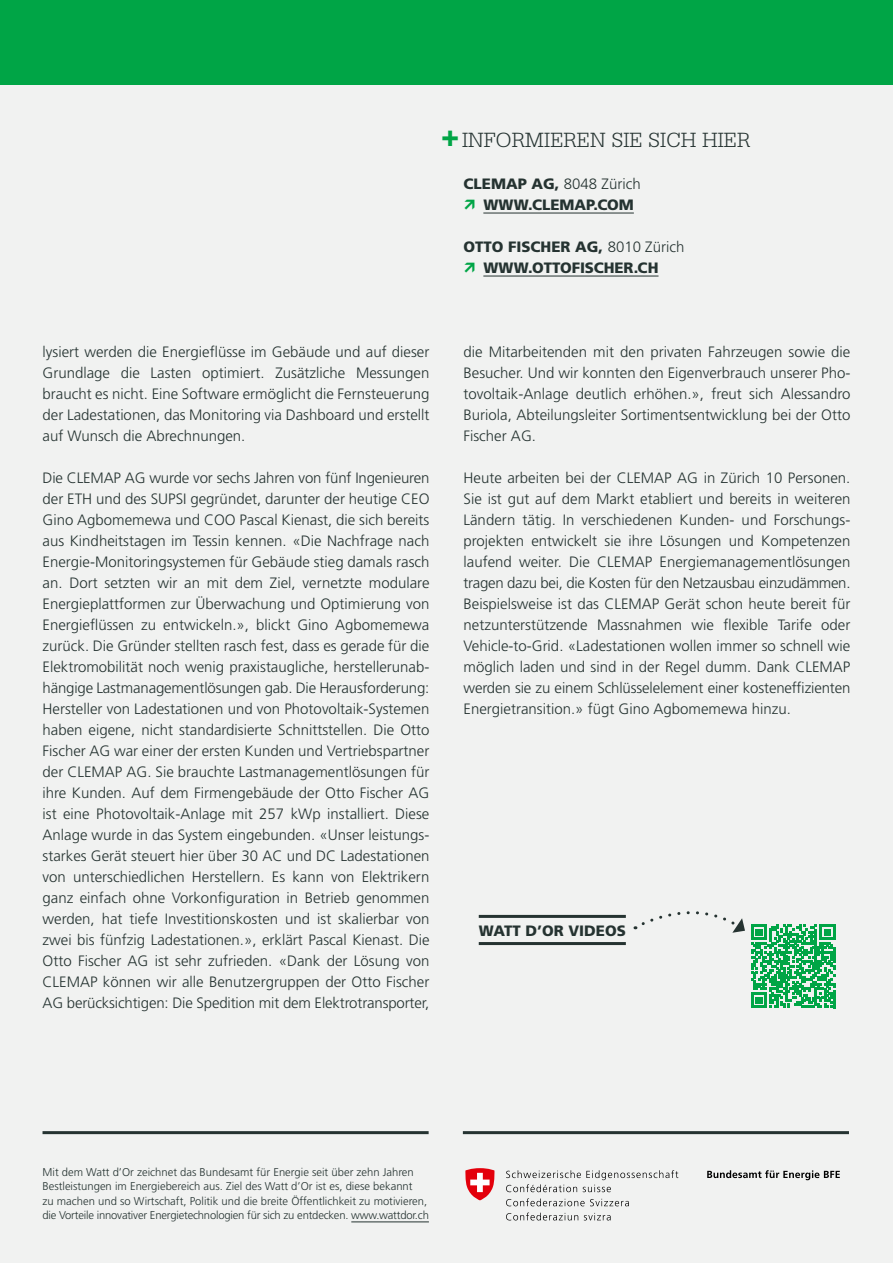
<style>
.page{position:relative;width:893px;height:1263px;background:#f1f2f1}
.page>*{position:absolute;margin:0;border:0;box-sizing:border-box;transform-origin:0 0}
.t1{font:300 21.75px "Serifa Std";color:#253331}
.t2{font:300 15px/21px "Frutiger LT Std";color:#253331;text-align:justify}
.t3{font:900 15px/21px "Frutiger LT Std";color:#253331}
.t4{font:300 11.25px/14.2px "Frutiger LT Std";color:#253331}
.s1{font-family:"Frutiger LT Std";font-weight:900;font-size:30.3px;color:#00a546}
.s2{font-weight:300}
</style>
<div class="page">
<div style="left:0;top:0;width:893px;height:84px;background:#00a546"></div>
<hr style="left:463px;top:1131px;width:386px;height:3px;background:#253331">
<hr style="left:43px;top:1131px;width:386px;height:3px;background:#253331">
<svg style="left:707px;top:1170px;width:133px;height:10px"></svg>
<svg style="left:506px;top:1170px;width:172px;height:22px"></svg>
<svg style="left:506px;top:1198px;width:123px;height:8px"></svg>
<svg style="left:506px;top:1212px;width:72px;height:8px"></svg>
<svg style="left:584px;top:1213px;width:27px;height:7px"></svg>
<svg style="left:465px;top:1168px;width:30px;height:32px"></svg>
<hr style="left:351px;top:1221px;width:78px;height:1px;background:#253331">
<hr style="left:483px;top:213px;width:151px;height:1px;background:#253331">
<hr style="left:483px;top:276px;width:175px;height:1px;background:#253331">
<hr style="left:479px;top:915px;width:147px;height:3px;background:#253331">
<hr style="left:479px;top:942px;width:147px;height:3px;background:#253331">
<svg style="left:635px;top:911px;width:110px;height:22px"></svg>
<svg style="left:751px;top:924px;width:84px;height:84px"></svg>
<h1 class="t1" style="left:441px;top:128px;width:311px"><span class="s1">+</span> INFORMIEREN SIE SICH HIER</h1>
<p class="t3" style="left:483px;top:173px;width:159px;text-indent:-20px">CLEMAP AG, <span class="s2">8048 Zürich<br></span>WWW.CLEMAP.COM</p>
<p class="t3" style="left:463px;top:236px;width:222px;text-align:center">OTTO FISCHER AG, <span class="s2">8010 Zürich<br></span>WWW.OTTOFISCHER.CH</p>
<p class="t2" style="left:43px;top:342px;width:388px">lysiert werden die Energieflüsse im Gebäude und auf dieser Grundlage die Lasten optimiert. Zusätzliche Messungen braucht es nicht. Eine Software ermöglicht die Fernsteuerung der Ladestationen, das Monitoring via Dashboard und erstellt auf Wunsch die Abrechnungen.</p>
<p class="t2" style="left:43px;top:468px;width:388px">Die CLEMAP AG wurde vor sechs Jahren von fünf Ingenieuren der ETH und des SUPSI gegründet, darunter der heutige CEO Gino Agbomemewa und COO Pascal Kienast, die sich bereits aus Kindheitstagen im Tessin kennen. «Die Nachfrage nach Energie-Monitoringsystemen für Gebäude stieg damals rasch an. Dort setzten wir an mit dem Ziel, vernetzte modulare Energieplattformen zur Überwachung und Optimierung von Energieflüssen zu entwickeln.», blickt Gino Agbomemewa zurück. Die Gründer stellten rasch fest, dass es gerade für die Elektromobilität noch wenig praxistaugliche, herstellerunab&shy;hängige Lastmanagementlösungen gab. Die Herausforderung:<br>Hersteller von Ladestationen und von Photovoltaik-Systemen haben eigene, nicht standardisierte Schnittstellen. Die Otto Fischer AG war einer der ersten Kunden und Vertriebspartner der CLEMAP AG. Sie brauchte Lastmanagementlösungen für ihre Kunden. Auf dem Firmengebäude der Otto Fischer AG ist eine Photovoltaik-Anlage mit 257 kWp installiert. Diese Anlage wurde in das System eingebunden. «Unser leistungs&shy;starkes Gerät steuert hier über 30 AC und DC Ladestationen von unterschiedlichen Herstellern. Es kann von Elektrikern ganz einfach ohne Vorkonfiguration in Betrieb genommen werden, hat tiefe Investitionskosten und ist skalierbar von zwei bis fünfzig Ladestationen.», erklärt Pascal Kienast. Die Otto Fischer AG ist sehr zufrieden. «Dank der Lösung von CLEMAP können wir alle Benutzergruppen der Otto Fischer AG berücksichtigen: Die Spedition mit dem Elektrotransporter,</p>
<p class="t2" style="left:463px;top:342px;width:388px">die Mitarbeitenden mit den privaten Fahrzeugen sowie die Besucher. Und wir konnten den Eigenverbrauch unserer Pho&shy;tovoltaik-Anlage deutlich erhöhen.», freut sich Alessandro Buriola, Abteilungsleiter Sortimentsentwicklung bei der Otto Fischer AG.</p>
<p class="t2" style="left:463px;top:468px;width:388px">Heute arbeiten bei der CLEMAP AG in Zürich 10 Personen.<br>Sie ist gut auf dem Markt etabliert und bereits in weiteren Ländern tätig. In verschiedenen Kunden- und Forschungs&shy;projekten entwickelt sie ihre Lösungen und Kompetenzen laufend weiter. Die CLEMAP Energiemanagementlösungen tragen dazu bei, die Kosten für den Netzausbau einzudämmen.<br>Beispielsweise ist das CLEMAP Gerät schon heute bereit für netzunterstützende Massnahmen wie flexible Tarife oder Vehicle-to-Grid. «Ladestationen wollen immer so schnell wie möglich laden und sind in der Regel dumm. Dank CLEMAP werden sie zu einem Schlüsselelement einer kosteneffizienten Energietransition.» fügt Gino Agbomemewa hinzu.</p>
<p class="t3" style="left:479px;top:920px;width:149px">WATT D’OR VIDEOS</p>
<p class="t4" style="left:43px;top:1165px;width:388px">Mit dem Watt d’Or zeichnet das Bundesamt für Energie seit über zehn Jahren Bestleistungen im Energiebereich aus. Ziel des Watt d’Or ist es, diese bekannt<br>zu machen und so Wirtschaft, Politik und die breite Öffentlichkeit zu motivieren, die Vorteile innovativer Energietechnologien für sich zu entdecken. www.wattdor.ch</p>
</div>
